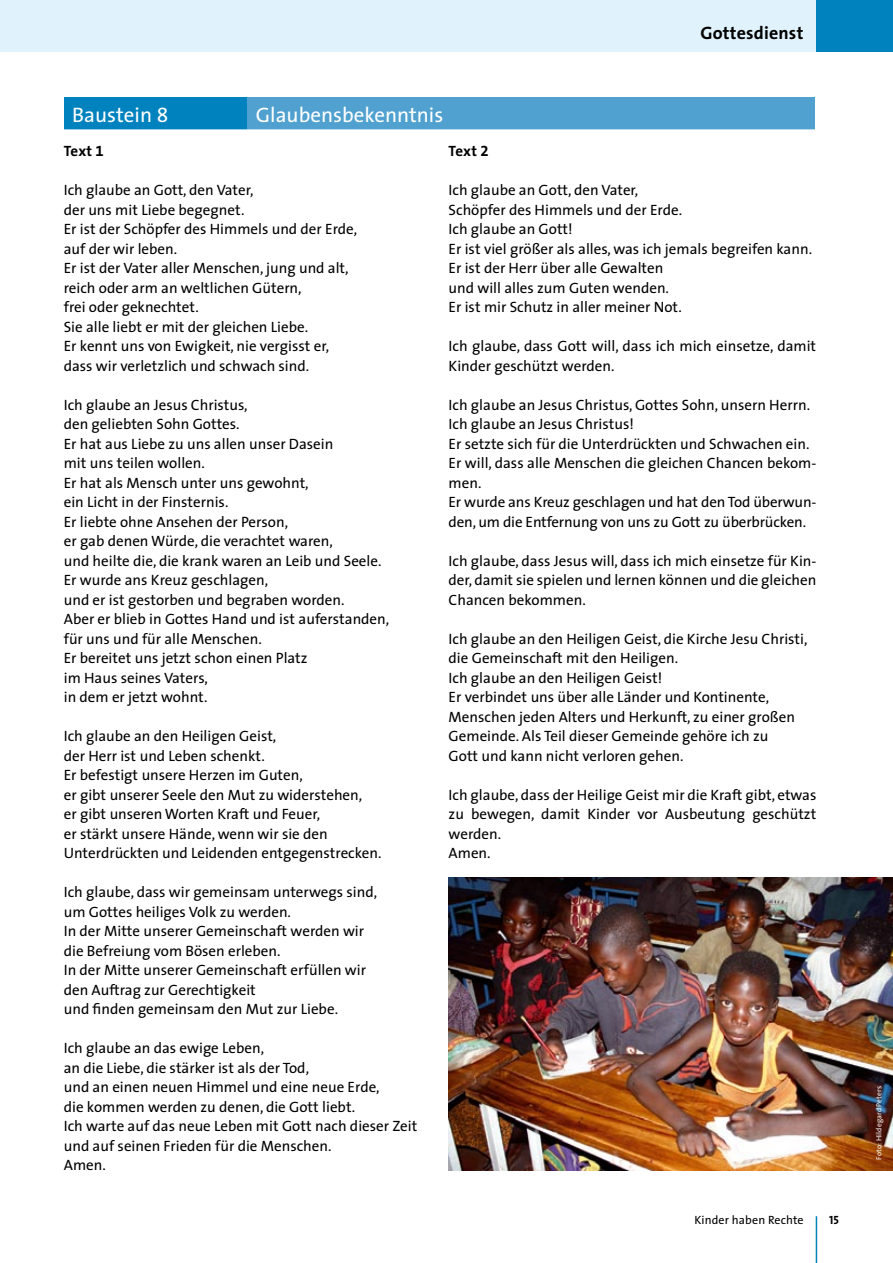
<style>
.page{position:relative;width:893px;height:1263px;background:#fff}
.page>*{position:absolute;margin:0;border:0;box-sizing:border-box;transform-origin:0 0}
.t1{font:21px "The Sans";color:#fff}
.t2{font:700 18px "The Sans";letter-spacing:.01em;color:#000}
.t3{font:15px/19.5px "The Sans";color:#000}
.t4{font:700 15px "The Sans";letter-spacing:.005em;color:#000}
.t5{font:12px "The Sans";letter-spacing:.01em;color:#000}
.t6{font:12px "The Sans Bold Caps";color:#000}
.t7{font:7.5px "The Sans";letter-spacing:.01em;color:#fff}
.s1{font-family:"The Sans Expert"}
.s2{font-family:"The Sans Bold Expert";font-weight:400}
</style>
<div class="page">
<div style="left:64px;top:98px;width:183px;height:32px;background:#0082be"></div>
<div style="left:247px;top:98px;width:568px;height:32px;background:#50a1d0"></div>
<hr style="left:64px;top:129px;width:183px;height:2px;background:#fff">
<hr style="left:247px;top:129px;width:568px;height:2px;background:#fff">
<img style="left:449px;top:878px;width:444px;height:292px">
<hr style="left:816px;top:1216px;width:1px;height:47px;background:#0082be">
<div style="left:0;top:0;width:893px;height:51px;background:#e0f3fc"></div>
<div style="left:816px;top:0;width:77px;height:51px;background:#0082be"></div>
<h1 class="t1" style="left:72px;top:97px;width:98px">Baustein <span class="s1">8</span></h1>
<h1 class="t1" style="left:256px;top:97px;width:189px">Glaubensbekenntnis</h1>
<p class="t2" style="left:700px;top:17px;width:104px">Gottesdienst</p>
<p class="t4" style="left:64px;top:139px;width:42px">Text <span class="s2">1</span></p>
<p class="t3" style="left:64px;top:180px;width:295px">Ich glaube an Gott, den Vater,<br>der uns mit Liebe begegnet.<br>Er ist der Schöpfer des Himmels und der Erde, auf der wir leben.<br>Er ist der Vater aller Menschen, jung und alt, reich oder arm an weltlichen Gütern,<br>frei oder geknechtet.<br>Sie alle liebt er mit der gleichen Liebe.<br>Er kennt uns von Ewigkeit, nie vergisst er, dass wir verletzlich und schwach sind.</p>
<p class="t3" style="left:64px;top:395px;width:327px">Ich glaube an Jesus Christus,<br>den geliebten Sohn Gottes.<br>Er hat aus Liebe zu uns allen unser Dasein<br>mit uns teilen wollen.<br>Er hat als Mensch unter uns gewohnt,<br>ein Licht in der Finsternis.<br>Er liebte ohne Ansehen der Person,<br>er gab denen Würde, die verachtet waren,<br>und heilte die, die krank waren an Leib und Seele.<br>Er wurde ans Kreuz geschlagen,<br>und er ist gestorben und begraben worden.<br>Aber er blieb in Gottes Hand und ist auferstanden, für uns und für alle Menschen.<br>Er bereitet uns jetzt schon einen Platz<br>im Haus seines Vaters,<br>in dem er jetzt wohnt.</p>
<p class="t3" style="left:64px;top:726px;width:319px">Ich glaube an den Heiligen Geist,<br>der Herr ist und Leben schenkt.<br>Er befestigt unsere Herzen im Guten,<br>er gibt unserer Seele den Mut zu widerstehen,<br>er gibt unseren Worten Kraft und Feuer,<br>er stärkt unsere Hände, wenn wir sie den Unterdrückten und Leidenden entgegenstrecken.</p>
<p class="t3" style="left:64px;top:882px;width:315px">Ich glaube, dass wir gemeinsam unterwegs sind, um Gottes heiliges Volk zu werden.<br>In der Mitte unserer Gemeinschaft werden wir die Befreiung vom Bösen erleben.<br>In der Mitte unserer Gemeinschaft erfüllen wir den Auftrag zur Gerechtigkeit<br>und finden gemeinsam den Mut zur Liebe.</p>
<p class="t3" style="left:64px;top:1038px;width:355px">Ich glaube an das ewige Leben,<br>an die Liebe, die stärker ist als der Tod,<br>und an einen neuen Himmel und eine neue Erde,<br>die kommen werden zu denen, die Gott liebt.<br>Ich warte auf das neue Leben mit Gott nach dieser Zeit und auf seinen Frieden für die Menschen.<br>Amen.</p>
<p class="t4" style="left:449px;top:139px;width:42px">Text <span class="s2">2</span></p>
<p class="t3" style="left:449px;top:180px;width:365px">Ich glaube an Gott, den Vater,<br>Schöpfer des Himmels und der Erde.<br>Ich glaube an Gott!<br>Er ist viel größer als alles, was ich jemals begreifen kann.<br>Er ist der Herr über alle Gewalten<br>und will alles zum Guten wenden.<br>Er ist mir Schutz in aller meiner Not.</p>
<p class="t3" style="left:449px;top:336px;width:369px">Ich glaube, dass Gott will, dass ich mich einsetze, damit<br>Kinder geschützt werden.</p>
<p class="t3" style="left:449px;top:395px;width:369px">Ich glaube an Jesus Christus, Gottes Sohn, unsern Herrn.<br>Ich glaube an Jesus Christus!<br>Er setzte sich für die Unterdrückten und Schwachen ein.<br>Er will, dass alle Menschen die gleichen Chancen bekom&shy;men.<br>Er wurde ans Kreuz geschlagen und hat den Tod überwun&shy;den, um die Entfernung von uns zu Gott zu überbrücken.</p>
<p class="t3" style="left:449px;top:551px;width:369px;text-align:justify">Ich glaube, dass Jesus will, dass ich mich einsetze für Kin&shy;der, damit sie spielen und lernen können und die gleichen Chancen bekommen.</p>
<p class="t3" style="left:449px;top:629px;width:360px">Ich glaube an den Heiligen Geist, die Kirche Jesu Christi, die Gemeinschaft mit den Heiligen.<br>Ich glaube an den Heiligen Geist!<br>Er verbindet uns über alle Länder und Kontinente, Menschen jeden Alters und Herkunft, zu einer großen Gemeinde. Als Teil dieser Gemeinde gehöre ich zu<br>Gott und kann nicht verloren gehen.</p>
<p class="t3" style="left:449px;top:785px;width:369px">Ich glaube, dass der Heilige Geist mir die Kraft gibt, etwas zu bewegen, damit Kinder vor Ausbeutung geschützt werden.<br>Amen.</p>
<p class="t5" style="left:694px;top:1210px;width:111px">Kinder haben Rechte</p>
<p class="t6" style="left:829px;top:1210px;width:11px">15</p>
<p class="t7" style="left:873px;top:1160px;width:75px;rotate:-90deg">Foto: Hildegard Peters</p>
</div>
